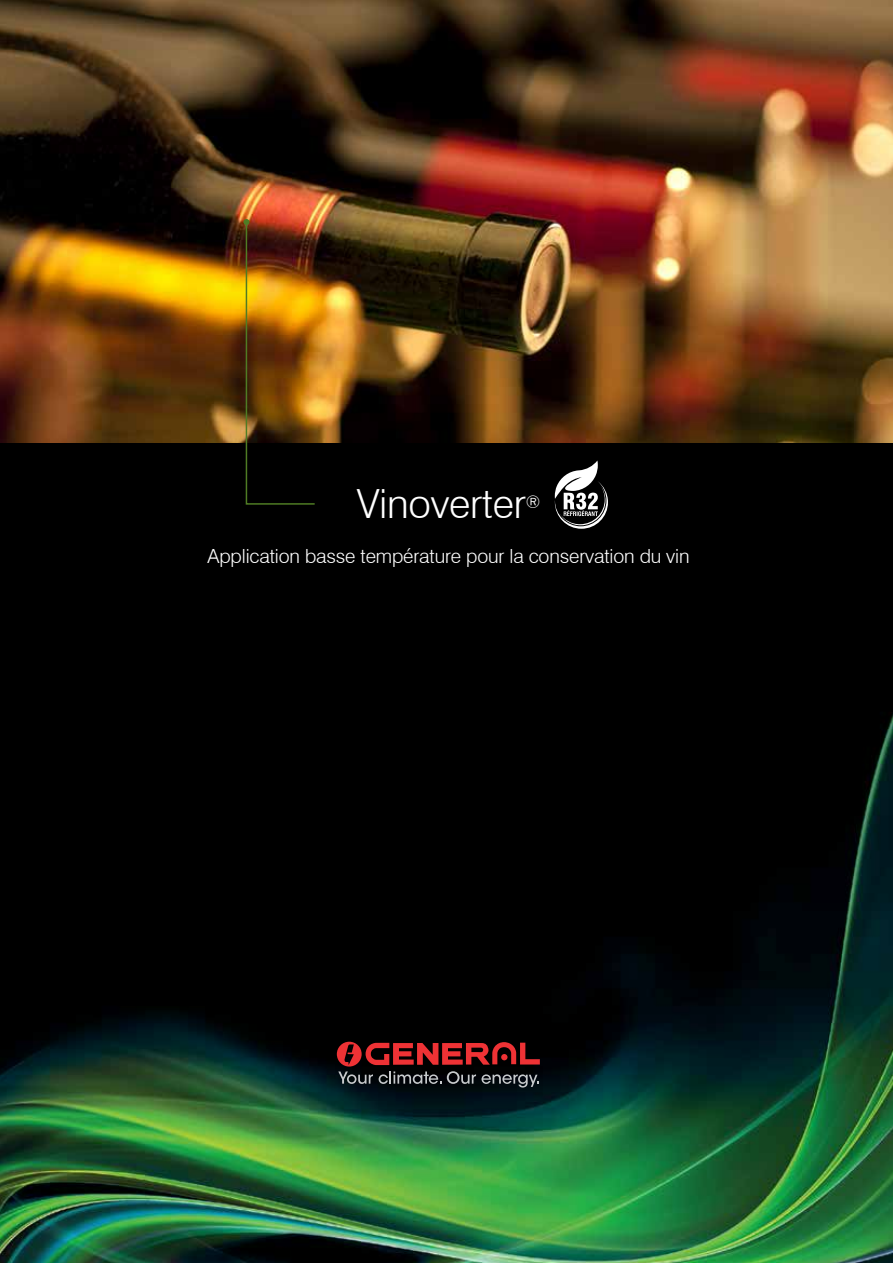
<style>
.page{position:relative;width:893px;height:1263px;background:#fff}
.page>*{position:absolute;margin:0;border:0;box-sizing:border-box;transform-origin:0 0}
.t1{font:300 40.2px "Swiss 721 BT";letter-spacing:-.005em;color:#fff}
.t2{font:300 19.5px "Swiss 721 BT";letter-spacing:-.005em;color:#fff}
.t3{font:300 17.55px "Swiss 721 BT";color:#fff}
</style>
<div class="page">
<img style="left:0;top:442px;width:893px;height:821px">
<svg style="left:337px;top:1042px;width:203px;height:45px;background:#522022"></svg>
<img style="left:0;top:0;width:893px;height:442px">
<svg style="left:551px;top:460px;width:57px;height:69px"></svg>
<img style="left:243px;top:219px;width:73px;height:286px">
<h1 class="t1" style="left:357px;top:479px;width:171px">Vinoverter</h1>
<p class="t3" style="left:526px;top:491px;width:16px">®</p>
<p class="t2" style="left:208px;top:544px;width:484px">Application basse température pour la conservation du vin</p>
</div>
